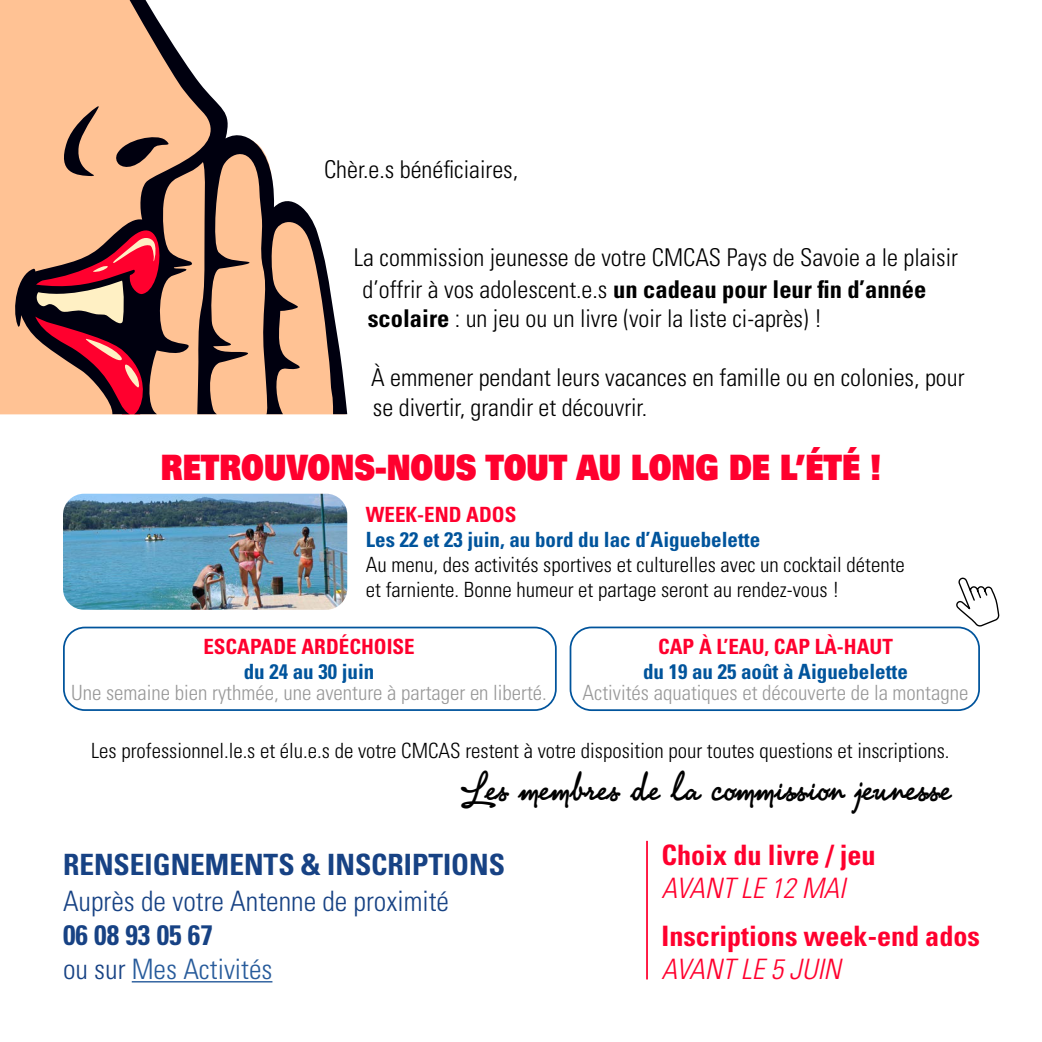
<style>
.page{position:relative;width:1042px;height:1042px;background:#fff}
.page>*{position:absolute;margin:0;border:0;box-sizing:border-box;transform-origin:0 0}
.t1{font:42px "PR8 Charade";color:#000}
.t2{font:35px "Univers LT Std X Black";color:#ff002e;scale:.82 1}
.t3{font:700 condensed 29.4px "Univers LT Std";color:#174284}
.t4{font:700 condensed 28.18px "Univers LT Std";color:#ff002e}
.t5{font:300 condensed 28.18px "Univers LT Std";color:#174284}
.t6{font:300 condensed 28.18px/33.8px "Univers LT Std";color:#275b9b}
.t7{font:italic 300 condensed 28.18px "Univers LT Std";color:#ff002e}
.t8{font:300 condensed 24.5px/30.4px "Univers LT Std";color:#000}
.t9{font:300 condensed 21px/25.2px "Univers LT Std";color:#000}
.t10{font:300 condensed 21px "Univers LT Std";color:#999}
.t11{font:700 condensed 21px "Univers LT Std";color:#00549c}
.t12{font:700 condensed 21px "Univers LT Std";color:#ff002e}
.s1{font-weight:700}
.s2{font-weight:700;color:#174284}
.s3{color:#174284}
</style>
<div class="page">
<svg style="left:21px;top:414px;width:210px;height:80px"></svg>
<svg style="left:0;top:0;width:347px;height:414px;fill:#ffc294"></svg>
<svg style="left:115px;top:133px;width:61px;height:37px;background:#9f7961"></svg>
<svg style="left:56px;top:100px;width:50px;height:76px;background:#c59676"></svg>
<hr style="left:132px;top:981px;width:140px;height:1px;background:#275b9b">
<hr style="left:646px;top:841px;width:2px;height:138px;background:#ff002e">
<img style="left:63px;top:494px;width:284px;height:116px">
<div style="left:63px;top:626px;width:494px;height:85px;border:2px solid #00549c;border-radius:21px"></div>
<div style="left:569px;top:626px;width:411px;height:85px;border:2px solid #00549c;border-radius:21px"></div>
<div style="left:948px;top:570px;width:59px;height:65px;background:#fff"></div>
<svg style="left:954px;top:577px;width:45px;height:51px"></svg>
<p class="t8" style="left:324px;top:154px;width:196px">Chèr.e.s bénéficiaires,</p>
<p class="t8" style="left:362px;top:243px;width:597px;text-indent:-9px">La commission jeunesse de votre CMCAS Pays de Savoie a le plaisir d’offrir à vos adolescent.e.s <span class="s1">un cadeau pour leur fin d’année scolaire</span> : un jeu ou un livre (voir la liste ci-après) !</p>
<p class="t8" style="left:371px;top:363px;width:595px;line-height:29.4px">À emmener pendant leurs vacances en famille ou en colonies, pour se divertir, grandir et découvrir.</p>
<h2 class="t2" style="left:161px;top:444px;width:879px">RETROUVONS-NOUS TOUT AU LONG DE L’ÉTÉ !</h2>
<p class="t12" style="left:366px;top:501px;width:152px">WEEK-END ADOS</p>
<p class="t11" style="left:366px;top:526px;width:396px">Les 22 et 23 juin, au bord du lac d’Aiguebelette</p>
<p class="t9" style="left:366px;top:552px;width:540px">Au menu, des activités sportives et culturelles avec un cocktail détente et farniente. Bonne humeur et partage seront au rendez-vous !</p>
<p class="t12" style="left:203px;top:633px;width:213px">ESCAPADE ARDÉCHOISE</p>
<p class="t11" style="left:244px;top:659px;width:132px">du 24 au 30 juin</p>
<p class="t10" style="left:71px;top:680px;width:477px">Une semaine bien rythmée, une aventure à partager en liberté.</p>
<p class="t12" style="left:658px;top:633px;width:236px">CAP À L’EAU, CAP LÀ-HAUT</p>
<p class="t11" style="left:643px;top:659px;width:266px">du 19 au 25 août à Aiguebelette</p>
<p class="t10" style="left:582px;top:680px;width:387px">Activités aquatiques et découverte de la montagne</p>
<p class="t9" style="left:91px;top:738px;width:860px">Les professionnel.le.s et élu.e.s de votre CMCAS restent à votre disposition pour toutes questions et inscriptions.</p>
<h1 class="t1" style="left:460px;top:759px;width:492px">Les membres de la commission jeunesse</h1>
<p class="t3" style="left:63px;top:846px;width:444px">RENSEIGNEMENTS &amp; INSCRIPTIONS</p>
<p class="t5" style="left:63px;top:884px;width:387px">Auprès de votre Antenne de proximité</p>
<p class="t6" style="left:63px;top:918px;width:211px"><span class="s2">06 08 93 05 67<br></span><span class="s3">ou sur</span> Mes Activités</p>
<p class="t4" style="left:661px;top:837px;width:216px">Choix du livre / jeu</p>
<p class="t7" style="left:661px;top:871px;width:185px">AVANT LE 12 MAI</p>
<p class="t4" style="left:661px;top:918px;width:320px">Inscriptions week-end ados</p>
<p class="t7" style="left:661px;top:952px;width:181px">AVANT LE 5 JUIN</p>
</div>
